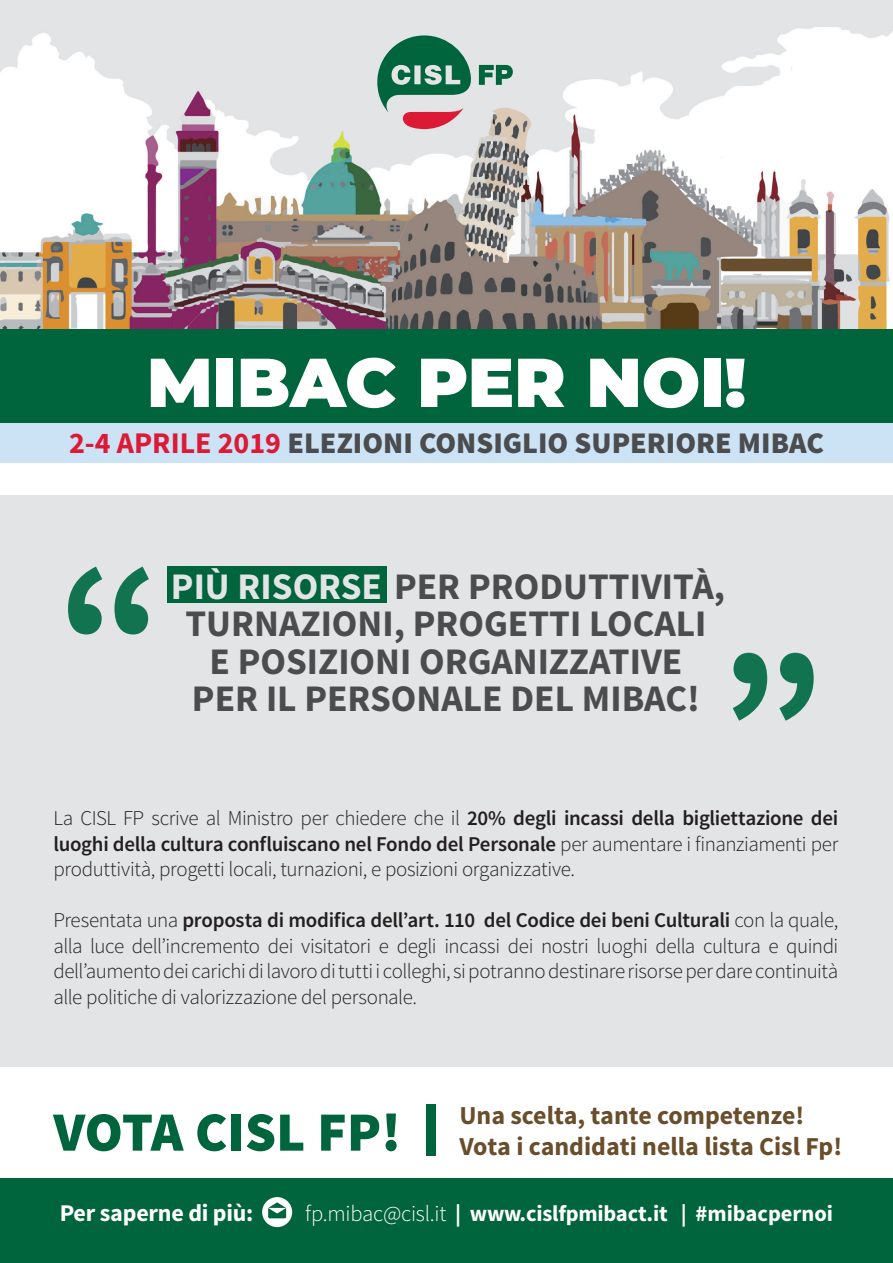
<style>
.page{position:relative;width:893px;height:1263px;background:#fff}
.page>*{position:absolute;margin:0;border:0;box-sizing:border-box;transform-origin:0 0}
.t1{font:900 69px "Montserrat";color:#fff}
.t2{font:900 55.5px "Source Sans Pro";color:#00643d}
.t3{font:700 37.5px/37.5px "Source Sans Pro";color:#4b4c4d;text-align:center}
.t4{font:900 30px "Source Sans Pro";color:#4b4c4d}
.t5{font:700 25.8px/31px "Source Sans Pro";color:#694e2c}
.t6{font:700 24px "Source Sans Pro";letter-spacing:-.01em;color:#fff}
.t7{font:700 22.5px "Source Sans Pro";letter-spacing:-.01em;color:#fff}
.t8{font:300 21px/25.5px "Source Sans Pro";letter-spacing:-.02em;color:#231f20;text-align:justify}
.s1{font-weight:700;color:#dc1a36}
.s2{color:#e3e4e5}
.s3{font-weight:600}
.s4{font-weight:300}
</style>
<div class="page">
<div style="left:0;top:421px;width:893px;height:41px;background:#cce2f5"></div>
<img style="left:0;top:0;width:893px;height:329px">
<div style="left:0;top:1178px;width:893px;height:85px;background:#00643d"></div>
<svg style="left:377px;top:35px;width:95px;height:94px;background:#7d9a8c"></svg>
<svg style="left:479px;top:65px;width:34px;height:20px"></svg>
<svg style="left:262px;top:1197px;width:30px;height:30px"></svg>
<div style="left:0;top:495px;width:893px;height:572px;background:#e3e4e5"></div>
<div style="left:167px;top:567px;width:219px;height:36px;background:#00643d"></div>
<div style="left:0;top:329px;width:893px;height:94px;background:#00643d"></div>
<svg style="left:68px;top:567px;width:81px;height:67px"></svg>
<svg style="left:733px;top:653px;width:81px;height:68px"></svg>
<div style="left:426px;top:1105px;width:9px;height:51px;background:#00643d"></div>
<h1 class="t1" style="left:147px;top:331px;width:601px">MIBAC PER NOI!</h1>
<h3 class="t4" style="left:69px;top:424px;width:756px"><span class="s1">2-4 APRILE 2019</span> ELEZIONI CONSIGLIO SUPERIORE MIBAC</h3>
<h3 class="t3" style="left:171px;top:569px;width:556px"><span class="s2">PIÙ RISORSE</span> PER PRODUTTIVITÀ,<br>TURNAZIONI, PROGETTI LOCALI<br>E POSIZIONI ORGANIZZATIVE<br>PER IL PERSONALE DEL MIBAC!</h3>
<p class="t8" style="left:53px;top:805px;width:786px">La CISL FP scrive al Ministro per chiedere che il <span class="s3">20% degli incassi della bigliettazione dei luoghi della cultura confluiscano nel Fondo del Personale</span> per aumentare i finanziamenti per produttività, progetti locali, turnazioni, e posizioni organizzative.</p>
<p class="t8" style="left:53px;top:907px;width:786px">Presentata una <span class="s3">proposta di modifica dell’art. 110 del Codice dei beni Culturali</span> con la quale, alla luce dell’incremento dei visitatori e degli incassi dei nostri luoghi della cultura e quindi dell’aumento dei carichi di lavoro di tutti i colleghi, si potranno destinare risorse per dare continuità alle politiche di valorizzazione del personale.</p>
<h2 class="t2" style="left:53px;top:1096px;width:349px">VOTA CISL FP!</h2>
<p class="t5" style="left:459px;top:1100px;width:384px">Una scelta, tante competenze!<br>Vota i candidati nella lista Cisl Fp!</p>
<p class="t6" style="left:60px;top:1198px;width:195px">Per saperne di più:</p>
<p class="t7" style="left:305px;top:1199px;width:529px"><span class="s4">fp.mibac@cisl.it</span> | www.cislfpmibact.it | #mibacpernoi</p>
</div>
